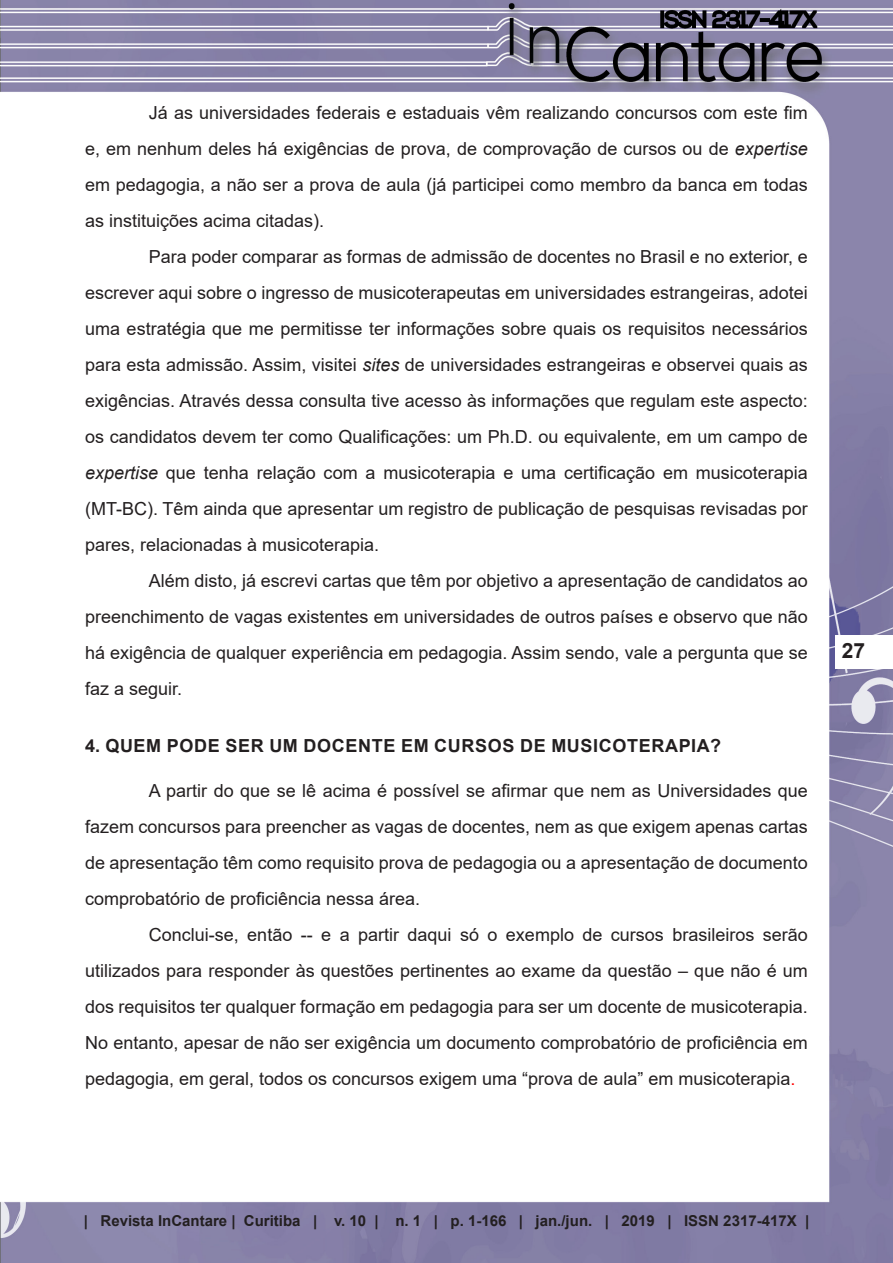
<style>
.page{position:relative;width:893px;height:1263px;background:#fff}
.page>*{position:absolute;margin:0;border:0;box-sizing:border-box;transform-origin:0 0}
.t1{font:700 21px "Arial";color:#231f20}
.Corpo{font:18px/36px "Arial";color:#231f20;text-align:justify}
.Título_2_-_sem_numer{font:700 18px "Arial";letter-spacing:.035em;color:#231f20}
.t2{font:700 15px "Arial";color:#231f20}
.s1{font-style:italic}
.s2{color:#f00}
</style>
<div class="page">
<img style="left:0;top:0;width:893px;height:1263px">
<div style="left:836px;top:635px;width:57px;height:33px;background:#fff"></div>
<p class="Corpo" style="left:85px;top:95px;width:724px;text-indent:64px">Já as universidades federais e estaduais vêm realizando concursos com este fim e, em nenhum deles há exigências de prova, de comprovação de cursos ou de <span class="s1">expertise </span>em pedagogia, a não ser a prova de aula (já participei como membro da banca em todas as instituições acima citadas).</p>
<p class="Corpo" style="left:85px;top:239px;width:724px;text-indent:64px">Para poder comparar as formas de admissão de docentes no Brasil e no exterior, e escrever aqui sobre o ingresso de musicoterapeutas em universidades estrangeiras, adotei uma estratégia que me permitisse ter informações sobre quais os requisitos necessários para esta admissão. Assim, visitei <span class="s1">sites</span> de universidades estrangeiras e observei quais as exigências. Através dessa consulta tive acesso às informações que regulam este aspecto: os candidatos devem ter como Qualificações: um Ph.D. ou equivalente, em um campo de <span class="s1">expertise</span> que tenha relação com a musicoterapia e uma certificação em musicoterapia (MT-BC). Têm ainda que apresentar um registro de publicação de pesquisas revisadas por pares, relacionadas à musicoterapia.</p>
<p class="Corpo" style="left:85px;top:563px;width:724px;text-indent:64px">Além disto, já escrevi cartas que têm por objetivo a apresentação de candidatos ao preenchimento de vagas existentes em universidades de outros países e observo que não há exigência de qualquer experiência em pedagogia. Assim sendo, vale a pergunta que se faz a seguir.</p>
<p class="Título_2_-_sem_numer" style="left:85px;top:733px;width:638px">4. QUEM PODE SER UM DOCENTE EM CURSOS DE MUSICOTERAPIA?</p>
<p class="Corpo" style="left:85px;top:772px;width:724px;text-indent:64px">A partir do que se lê acima é possível se afirmar que nem as Universidades que fazem concursos para preencher as vagas de docentes, nem as que exigem apenas cartas de apresentação têm como requisito prova de pedagogia ou a apresentação de documento comprobatório de proficiência nessa área.</p>
<p class="Corpo" style="left:85px;top:916px;width:724px;text-indent:64px">Conclui-se, então -- e a partir daqui só o exemplo de cursos brasileiros serão utilizados para responder às questões pertinentes ao exame da questão – que não é um dos requisitos ter qualquer formação em pedagogia para ser um docente de musicoterapia.<br>No entanto, apesar de não ser exigência um documento comprobatório de proficiência em pedagogia, em geral, todos os concursos exigem uma “prova de aula” em musicoterapia<span class="s2">.</span></p>
<p class="t1" style="left:842px;top:636px;width:25px">27</p>
<p class="t2" style="left:84px;top:1210px;width:727px">| Revista InCantare | Curitiba | v. 10 | n. 1 | p. 1-166 | jan./jun. | 2019 | ISSN 2317-417X |</p>
</div>
